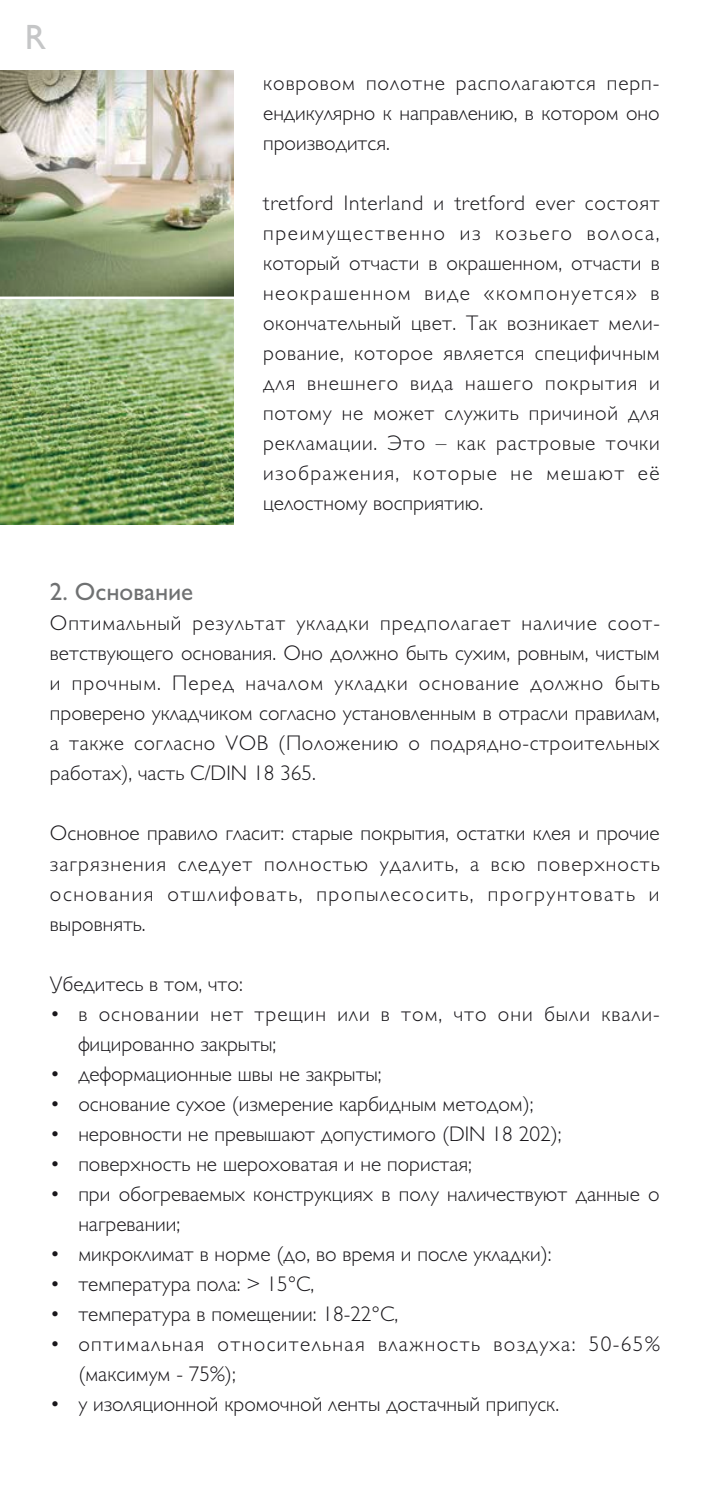
<style>
.page{position:relative;width:709px;height:1489px;background:#fff}
.page>*{position:absolute;margin:0;border:0;box-sizing:border-box;transform-origin:0 0}
.t1{font:35px "Gill Sans";color:#c5c6c7}
.t2{font:25px "Gill Sans Cyr";color:#6f7172}
.t3{font:300 21.25px/30px "Gill Sans Cyr";color:#19171b;text-align:justify}
.t4{font:300 21.25px/30px "Gill Sans Cyr";letter-spacing:.05em;color:#19171b}
.t5{font:300 21.25px/30px "Gill Sans Cyr";letter-spacing:.065em;color:#19171b}
</style>
<div class="page">
<img style="left:0;top:71px;width:234px;height:453px">
<hr style="left:0;top:296px;width:248px;height:3px;background:#fff">
<h1 class="t1" style="left:25px;top:16px;width:23px">R</h1>
<p class="t3" style="left:263px;top:68px;width:398px">ковровом полотне располагаются перп&shy;ендикулярно к направлению, в котором оно производится.</p>
<p class="t3" style="left:263px;top:188px;width:398px">tretford Interland и tretford ever состоят преимущественно из козьего волоса, который отчасти в окрашенном, отчасти в неокрашенном виде «компонуется» в окончательный цвет. Так возникает мели&shy;рование, которое является специфичным для внешнего вида нашего покрытия и потому не может служить причиной для рекламации. Это – как растровые точки изображения, которые не мешают её целостному восприятию.</p>
<p class="t2" style="left:50px;top:577px;width:145px">2. Основание</p>
<p class="t3" style="left:50px;top:608px;width:611px">Оптимальный результат укладки предполагает наличие соот&shy;ветствующего основания. Оно должно быть сухим, ровным, чистым и прочным. Перед началом укладки основание должно быть проверено укладчиком согласно установленным в отрасли правилам, а также согласно VOB (Положению о подрядно-строительных работах), часть С/DIN 18 365.</p>
<p class="t3" style="left:50px;top:818px;width:611px">Основное правило гласит: старые покрытия, остатки клея и прочие загрязнения следует полностью удалить, а всю поверхность основания отшлифовать, пропылесосить, прогрунтовать и выровнять.</p>
<p class="t3" style="left:50px;top:968px;width:194px">Убедитесь в том, что:</p>
<p class="t4" style="left:78px;top:998px;width:581px;text-indent:-28px">• в основании нет трещин или в том, что они были квали&shy;фицированно закрыты;</p>
<p class="t3" style="left:50px;top:1058px;width:333px">• деформационные швы не закрыты;</p>
<p class="t3" style="left:50px;top:1088px;width:485px">• основание сухое (измерение карбидным методом);</p>
<p class="t3" style="left:50px;top:1118px;width:513px">• неровности не превышают допустимого (DIN 18 202);</p>
<p class="t3" style="left:50px;top:1148px;width:423px">• поверхность не шероховатая и не пористая;</p>
<p class="t3" style="left:78px;top:1178px;width:583px;text-indent:-28px">• при обогреваемых конструкциях в полу наличествуют данные о нагревании;</p>
<p class="t3" style="left:50px;top:1238px;width:503px">• микроклимат в норме (до, во время и после укладки):</p>
<p class="t3" style="left:50px;top:1268px;width:266px">• температура пола: &gt; 15°C,</p>
<p class="t3" style="left:50px;top:1298px;width:350px">• температура в помещении: 18-22°C,</p>
<p class="t5" style="left:78px;top:1328px;width:583px;text-indent:-28px">• оптимальная относительная влажность воздуха: 50-65% (максимум - 75%);</p>
<p class="t3" style="left:50px;top:1388px;width:510px">• у изоляционной кромочной ленты достачный припуск.</p>
</div>
